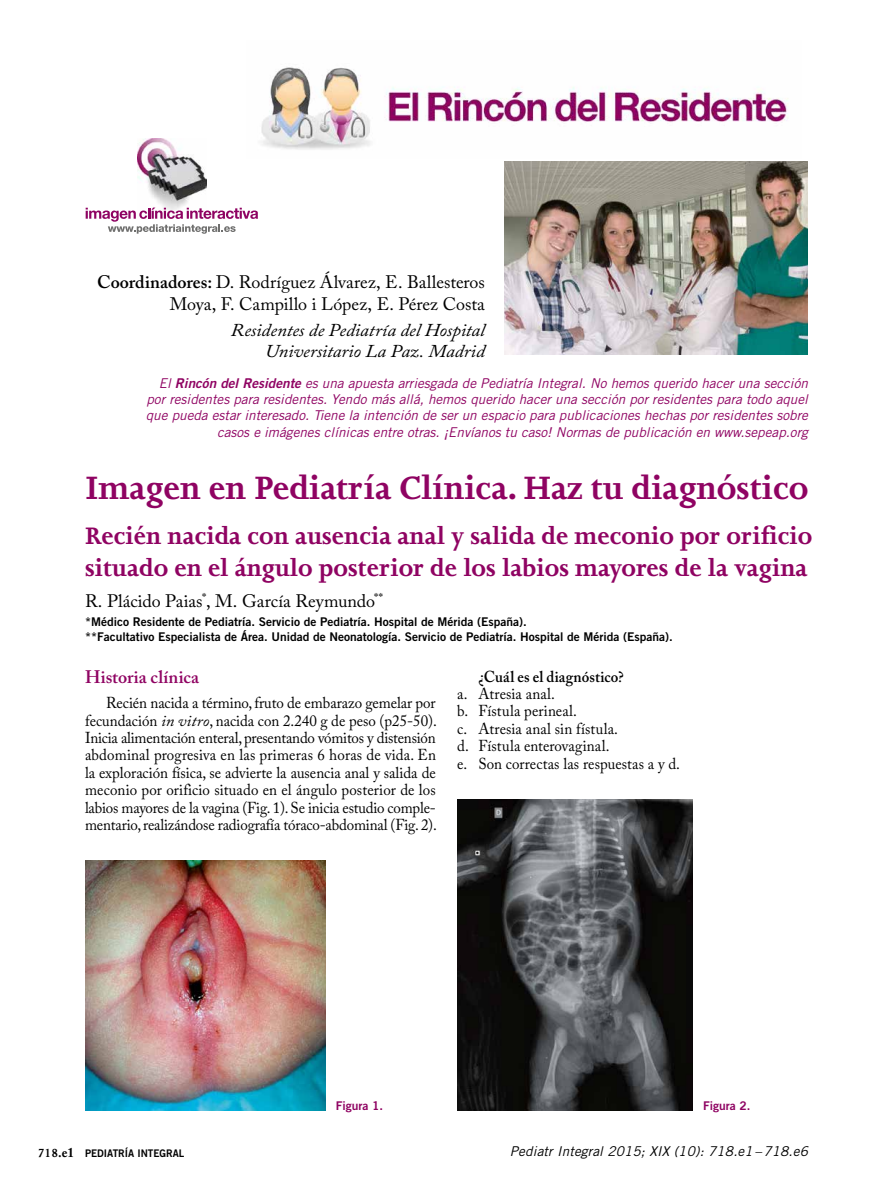
<style>
.page{position:relative;width:893px;height:1191px;background:#fff}
.page>*{position:absolute;margin:0;border:0;box-sizing:border-box;transform-origin:0 0}
.t1{font:700 37.2px "Joanna MT Std";color:#8f0362}
.t2{font:700 27.45px/33px "Joanna MT Std";color:#8f0362}
.t3{font:18px/21.6px "Adobe Caslon Pro";color:#000;text-align:right}
.t4{font:italic 18px/21.6px "Adobe Caslon Pro";letter-spacing:-.005em;color:#000;text-align:right;scale:1.05 1}
.t5{font:600 18px "Adobe Caslon Pro";letter-spacing:.005em;color:#8f0362}
.t6{font:15.75px/17.4px "Adobe Caslon Pro";color:#000;text-align:justify;scale:.95 1}
.t7{font:600 15.75px "Adobe Caslon Pro";letter-spacing:.01em;color:#000;scale:.95 1}
.t8{font:italic 13.5px/16.2px "Trade Gothic";color:#8f0362;text-align:right}
.t9{font:italic 13.5px "Trade Gothic";letter-spacing:.01em;color:#000}
.t10{font:12px/15px "Trade Gothic Bold Two";color:#000}
.t11{font:12px "Trade Gothic Bold Two";color:#8f0362}
.t12{font:10.5px "Trade Gothic Bold Two";color:#000;scale:.95 1}
.s1{font-weight:600}
.s2{font-family:"Trade Gothic Bold Two"}
.s3{font-style:italic}
.s4{font-family:"Joanna MT Std";font-weight:700;font-size:13.5px}
.s5{font-family:"Adobe Caslon Pro";font-weight:700;font-size:13.5px}
</style>
<div class="page">
<img style="left:261px;top:67px;width:528px;height:83px">
<img style="left:85px;top:860px;width:240px;height:250px">
<img style="left:457px;top:799px;width:235px;height:311px">
<img style="left:505px;top:162px;width:303px;height:193px">
<img style="left:137px;top:139px;width:70px;height:69px">
<svg style="left:86px;top:208px;width:172px;height:26px"></svg>
<p class="t3" style="left:97px;top:271px;width:389px"><span class="s1">Coordinadores:</span> D. Rodríguez Álvarez, E. Ballesteros<br>Moya, F. Campillo i López, E. Pérez Costa</p>
<p class="t4" style="left:231px;top:319px;width:243px">Residentes de Pediatría del Hospital<br>Universitario La Paz. Madrid</p>
<p class="t8" style="left:146px;top:375px;width:664px">El <span class="s2">Rincón del Residente</span> es una apuesta arriesgada de Pediatría Integral. No hemos querido hacer una sección por residentes para residentes. Yendo más allá, hemos querido hacer una sección por residentes para todo aquel que pueda estar interesado. Tiene la intención de ser un espacio para publicaciones hechas por residentes sobre casos e imágenes clínicas entre otras. ¡Envíanos tu caso! Normas de publicación en www.sepeap.org</p>
<h1 class="t1" style="left:85px;top:467px;width:725px">Imagen en Pediatría Clínica. Haz tu diagnóstico</h1>
<h2 class="t2" style="left:85px;top:519px;width:729px">Recién nacida con ausencia anal y salida de meconio por orificio situado en el ángulo posterior de los labios mayores de la vagina</h2>
<p class="t3" style="left:85px;top:589px;width:299px">R. Plácido Paias<sup>*</sup>, M. García Reymundo<sup>**</sup></p>
<p class="t10" style="left:85px;top:614px;width:589px">*Médico Residente de Pediatría. Servicio de Pediatría. Hospital de Mérida (España).<br>**Facultativo Especialista de Área. Unidad de Neonatología. Servicio de Pediatría. Hospital de Mérida (España).</p>
<p class="t5" style="left:85px;top:666px;width:116px">Historia clínica</p>
<p class="t6" style="left:85px;top:694px;width:372px;text-indent:21px">Recién nacida a término, fruto de embarazo gemelar por fecundación <span class="s3">in vitro</span>, nacida con 2.240 g de peso (p25-50).<br>Inicia alimentación enteral, presentando vómitos y distensión abdominal progresiva en las primeras 6 horas de vida. En la exploración física, se advierte la ausencia anal y salida de meconio por orificio situado en el ángulo posterior de los labios mayores de la vagina (Fig. 1). Se inicia estudio comple&shy;mentario, realizándose radiografía tóraco-abdominal (Fig. 2).</p>
<p class="t7" style="left:478px;top:667px;width:155px">¿Cuál es el diagnóstico?</p>
<p class="t6" style="left:457px;top:685px;width:236px;text-align:left">a. Atresia anal.<br>b. Fístula perineal.<br>c. Atresia anal sin fístula.<br>d. Fístula enterovaginal.<br>e. Son correctas las respuestas a y d.</p>
<p class="t12" style="left:38px;top:1146px;width:156px"><span class="s4">718</span><span class="s5">.e1</span> PEDIATRÍA INTEGRAL</p>
<p class="t11" style="left:336px;top:1098px;width:49px">Figura 1.</p>
<p class="t11" style="left:703px;top:1098px;width:49px">Figura 2.</p>
<p class="t9" style="left:510px;top:1142px;width:299px">Pediatr Integral 2015; XIX (10): 718.e1–718.e6</p>
</div>
